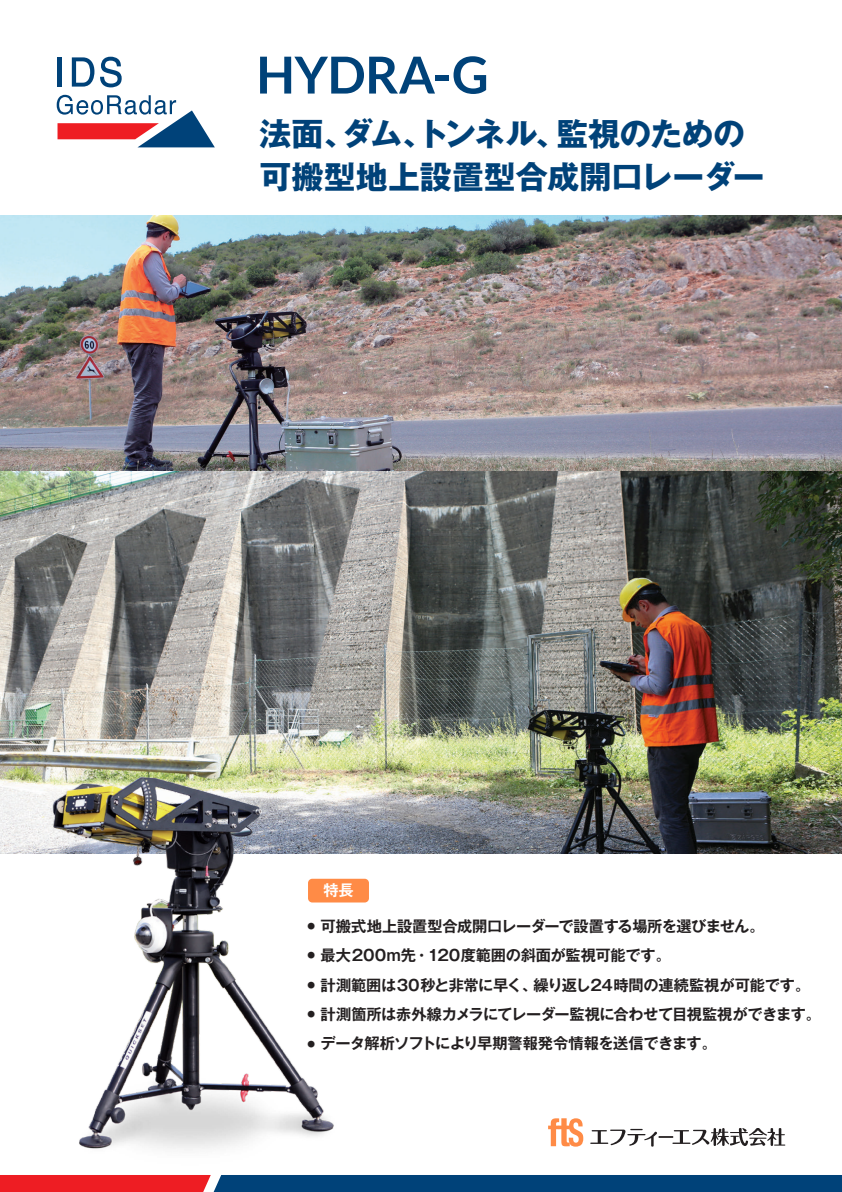
<style>
.page{position:relative;width:842px;height:1192px;background:#fff}
.page>*{position:absolute;margin:0;border:0;box-sizing:border-box;transform-origin:0 0}
.t1{font:700 51px "Lato";letter-spacing:-.01em;color:#004279}
.t2{font:700 31.9px/43.2px "Gothic MB101 Pro";letter-spacing:-.005em;color:#004279}
.t3{font:700 15.25px "Gothic MB101 Pro De";letter-spacing:-.02em;color:#231f20}
.t4{font:700 15.25px "Gothic MB101 Pro De";letter-spacing:-.04em;color:#231f20}
.t5{font:700 15.25px "Gothic MB101 Pro De";color:#fff}
</style>
<div class="page">
<svg style="left:100px;top:57px;width:22px;height:30px"></svg>
<svg style="left:72px;top:57px;width:22px;height:30px"></svg>
<hr style="left:58px;top:57px;width:4px;height:30px;background:#004279">
<svg style="left:57px;top:95px;width:158px;height:52px"></svg>
<img style="left:0;top:215px;width:842px;height:638px">
<svg style="left:590px;top:1128px;width:195px;height:19px"></svg>
<svg style="left:548px;top:1118px;width:35px;height:29px"></svg>
<svg style="left:0;top:1175px;width:842px;height:17px;background:#3d3b65"></svg>
<img style="left:32px;top:743px;width:447px;height:407px">
<div style="left:308px;top:879px;width:61px;height:23px;background:#ff8b46;border-radius:4px"></div>
<h1 class="t1" style="left:256px;top:37px;width:234px">HYDRA-G</h1>
<h2 class="t2" style="left:259px;top:108px;width:507px">法面、ダム、トンネル、監視のための可搬型地上設置型合成開口レーダー</h2>
<p class="t5" style="left:323px;top:878px;width:32px">特長</p>
<p class="t3" style="left:308px;top:913px;width:459px"><sup>●</sup> 可搬式地上設置型合成開口レーダーで設置する場所を選びません。</p>
<p class="t3" style="left:308px;top:943px;width:365px"><sup>●</sup> 最大200ｍ先・120度範囲の斜面が監視可能です。</p>
<p class="t3" style="left:308px;top:972px;width:504px"><sup>●</sup> 計測範囲は30秒と非常に早く、繰り返し24時間の連続監視が可能です。</p>
<p class="t3" style="left:308px;top:1002px;width:515px"><sup>●</sup> 計測箇所は赤外線カメラにてレーダー監視に合わせて目視監視ができます。</p>
<p class="t4" style="left:308px;top:1031px;width:411px"><sup>●</sup> データ解析ソフトにより早期警報発令情報を送信できます。</p>
</div>
